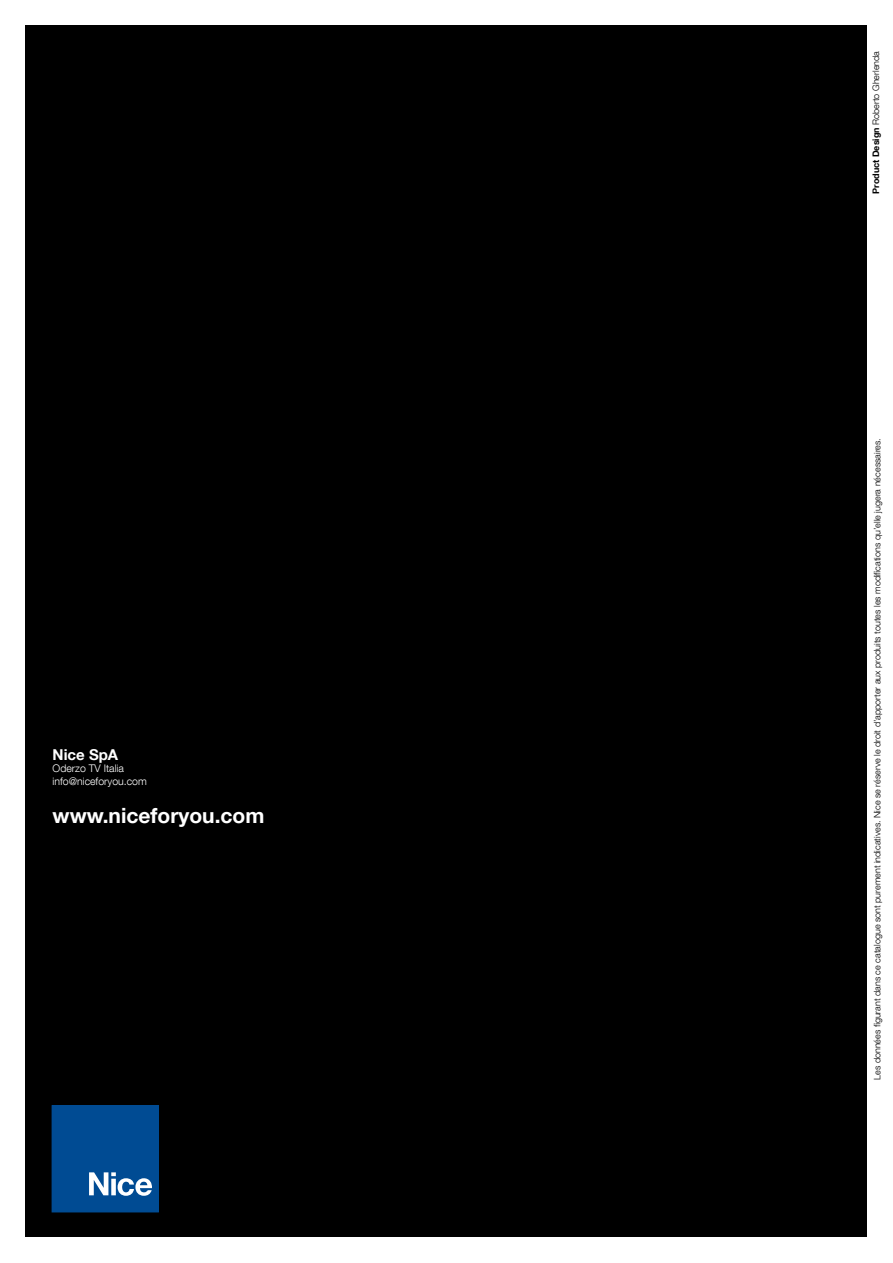
<style>
.page{position:relative;width:893px;height:1263px;background:#fff}
.page>*{position:absolute;margin:0;border:0;box-sizing:border-box;transform-origin:0 0}
.t1{font:700 21px "Helvetica Neue LT Com";color:#fff}
.t2{font:700 15px "Helvetica Neue LT Com";color:#fff}
.t3{font:300 10.5px/12.6px "Helvetica Neue LT Com";color:#fff}
.t4{font:300 9px "Helvetica Neue LT Com";color:#000}
.s1{font-weight:700}
</style>
<div class="page">
<div style="left:26px;top:26px;width:841px;height:1211px;background:#000"></div>
<div style="left:52px;top:1106px;width:106px;height:106px;background:#004b93"></div>
<svg style="left:89px;top:1172px;width:63px;height:24px"></svg>
<h2 class="t2" style="left:53px;top:745px;width:67px">Nice SpA</h2>
<p class="t3" style="left:53px;top:762px;width:96px">Oderzo TV Italia info@niceforyou.com</p>
<h1 class="t1" style="left:53px;top:802px;width:213px">www.niceforyou.com</h1>
<p class="t4" style="left:870px;top:194px;width:144px;rotate:-90deg"><span class="s1">Product Design</span> Roberto Gherlenda</p>
<p class="t4" style="left:872px;top:1080px;width:643px;rotate:-90deg">Les données figurant dans ce catalogue sont purement indicatives. Nice se réserve le droit d’apporter aux produits toutes les modifications qu’elle jugera nécessaires.</p>
</div>
